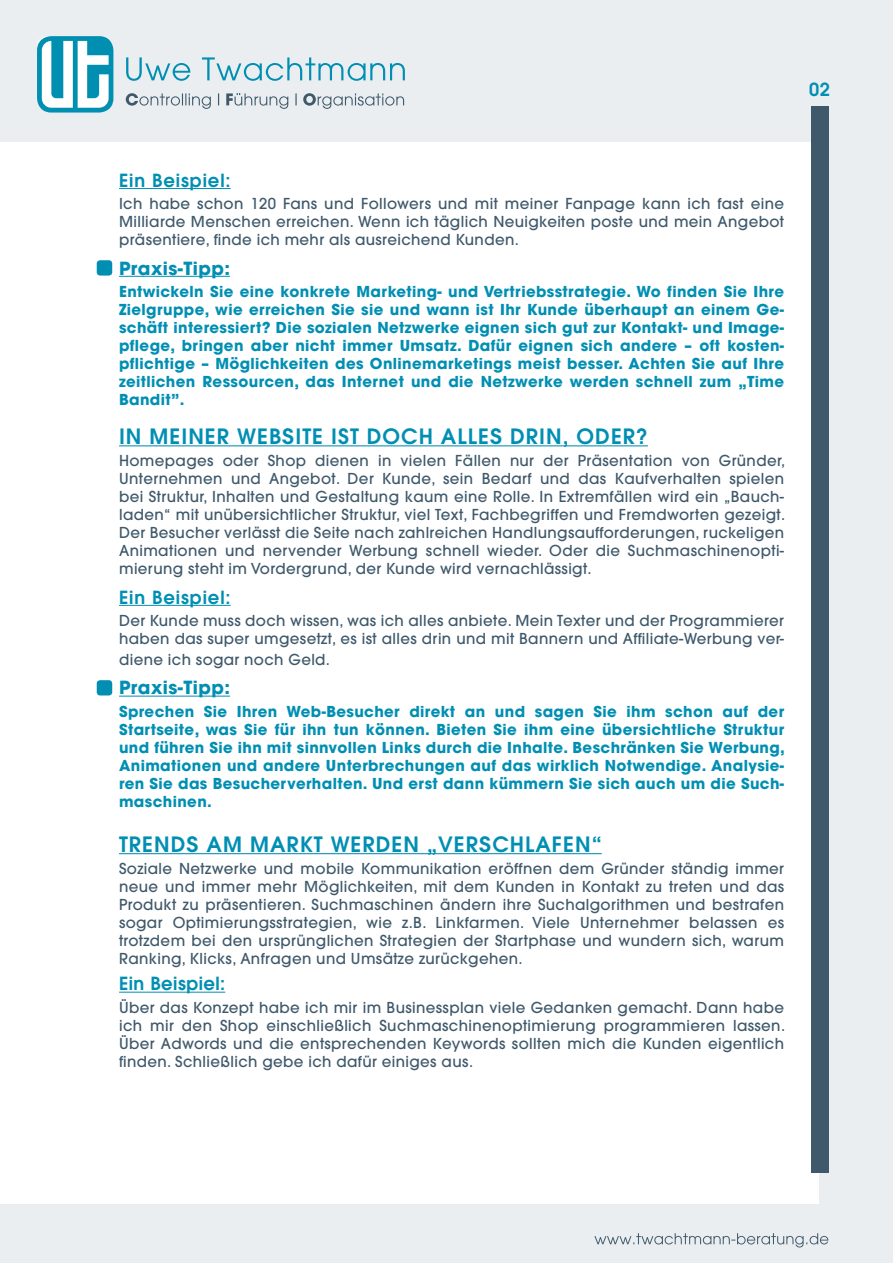
<style>
.page{position:relative;width:893px;height:1263px;background:#eaeef1}
.page>*{position:absolute;margin:0;border:0;box-sizing:border-box;transform-origin:0 0}
.t1{font:600 21px "Avant Garde";letter-spacing:.05em;color:#008fb3}
.t2{font:600 18px "Avant Garde";letter-spacing:.05em;color:#008fb3}
.t3{font:700 18px "Avant Garde";letter-spacing:.025em;color:#008fb3}
.t4{font:500 15px/18px "Avant Garde";letter-spacing:.025em;color:#3f596b;text-align:justify}
.t5{font:700 15px/18px "Avant Garde";letter-spacing:.025em;color:#008fb3;text-align:justify}
</style>
<div class="page">
<div style="left:0;top:142px;width:818px;height:1061px;background:#fff"></div>
<div style="left:811px;top:106px;width:17px;height:1067px;background:#3f596b"></div>
<hr style="left:119px;top:188px;width:112px;height:1px;background:#008fb3">
<hr style="left:119px;top:276px;width:111px;height:1px;background:#008fb3">
<hr style="left:119px;top:445px;width:529px;height:1px;background:#008fb3">
<hr style="left:119px;top:605px;width:112px;height:1px;background:#008fb3">
<hr style="left:119px;top:696px;width:111px;height:1px;background:#008fb3">
<hr style="left:119px;top:853px;width:483px;height:1px;background:#008fb3">
<hr style="left:119px;top:992px;width:106px;height:1px;background:#008fb3">
<svg style="left:37px;top:36px;width:76px;height:77px"></svg>
<svg style="left:126px;top:57px;width:279px;height:24px"></svg>
<svg style="left:126px;top:93px;width:278px;height:16px"></svg>
<svg style="left:594px;top:1233px;width:234px;height:14px"></svg>
<div style="left:97px;top:680px;width:15px;height:15px;background:#008fb3;border-radius:3px"></div>
<div style="left:97px;top:260px;width:15px;height:16px;background:#008fb3;border-radius:3px"></div>
<p class="t2" style="left:809px;top:77px;width:22px">02</p>
<p class="t2" style="left:119px;top:168px;width:113px">EIN BEISPIEL:</p>
<p class="t4" style="left:119px;top:195px;width:666px">Ich habe schon 120 Fans und Followers und mit meiner Fanpage kann ich fast eine Milliarde Menschen erreichen. Wenn ich täglich Neuigkeiten poste und mein Angebot präsentiere, finde ich mehr als ausreichend Kunden.</p>
<p class="t3" style="left:119px;top:256px;width:113px">Praxis-Tipp:</p>
<p class="t5" style="left:119px;top:282px;width:667px">Entwickeln Sie eine konkrete Marketing- und Vertriebsstrategie. Wo finden Sie Ihre Zielgruppe, wie erreichen Sie sie und wann ist Ihr Kunde überhaupt an einem Ge&shy;schäft interessiert? Die sozialen Netzwerke eignen sich gut zur Kontakt- und Image&shy;pflege, bringen aber nicht immer Umsatz. Dafür eignen sich andere – oft kosten&shy;pflichtige – Möglichkeiten des Onlinemarketings meist besser. Achten Sie auf Ihre zeitlichen Ressourcen, das Internet und die Netzwerke werden schnell zum „Time Bandit”.</p>
<h1 class="t1" style="left:119px;top:422px;width:530px">IN MEINER WEBSITE IST DOCH ALLES DRIN, ODER?</h1>
<p class="t4" style="left:119px;top:452px;width:668px">Homepages oder Shop dienen in vielen Fällen nur der Präsentation von Gründer, Unternehmen und Angebot. Der Kunde, sein Bedarf und das Kaufverhalten spielen bei Struktur, Inhalten und Gestaltung kaum eine Rolle. In Extremfällen wird ein „Bauch&shy;laden“ mit unübersichtlicher Struktur, viel Text, Fachbegriffen und Fremdworten gezeigt.<br>Der Besucher verlässt die Seite nach zahlreichen Handlungsaufforderungen, ruckeligen Animationen und nervender Werbung schnell wieder. Oder die Suchmaschinenopti&shy;mierung steht im Vordergrund, der Kunde wird vernachlässigt.</p>
<p class="t2" style="left:119px;top:585px;width:113px">EIN BEISPIEL:</p>
<p class="t4" style="left:119px;top:611px;width:667px">Der Kunde muss doch wissen, was ich alles anbiete. Mein Texter und der Programmierer haben das super umgesetzt, es ist alles drin und mit Bannern und Affiliate-Werbung ver-</p>
<p class="t4" style="left:119px;top:650px;width:213px">diene ich sogar noch Geld.</p>
<p class="t3" style="left:119px;top:676px;width:113px">Praxis-Tipp:</p>
<p class="t5" style="left:119px;top:702px;width:667px">Sprechen Sie Ihren Web-Besucher direkt an und sagen Sie ihm schon auf der Startseite, was Sie für ihn tun können. Bieten Sie ihm eine übersichtliche Struktur und führen Sie ihn mit sinnvollen Links durch die Inhalte. Beschränken Sie Werbung, Animationen und andere Unterbrechungen auf das wirklich Notwendige. Analysie&shy;ren Sie das Besucherverhalten. Und erst dann kümmern Sie sich auch um die Such&shy;maschinen.</p>
<h1 class="t1" style="left:119px;top:830px;width:484px">TRENDS AM MARKT WERDEN „VERSCHLAFEN“</h1>
<p class="t4" style="left:119px;top:859px;width:667px">Soziale Netzwerke und mobile Kommunikation eröffnen dem Gründer ständig immer neue und immer mehr Möglichkeiten, mit dem Kunden in Kontakt zu treten und das Produkt zu präsentieren. Suchmaschinen ändern ihre Suchalgorithmen und bestrafen sogar Optimierungsstrategien, wie z.B. Linkfarmen. Viele Unternehmer belassen es trotzdem bei den ursprünglichen Strategien der Startphase und wundern sich, warum Ranking, Klicks, Anfragen und Umsätze zurückgehen.</p>
<p class="t2" style="left:119px;top:972px;width:108px">EIN BEISPIEL:</p>
<p class="t4" style="left:119px;top:998px;width:668px">Über das Konzept habe ich mir im Businessplan viele Gedanken gemacht. Dann habe ich mir den Shop einschließlich Suchmaschinenoptimierung programmieren lassen.<br>Über Adwords und die entsprechenden Keywords sollten mich die Kunden eigentlich finden. Schließlich gebe ich dafür einiges aus.</p>
</div>
